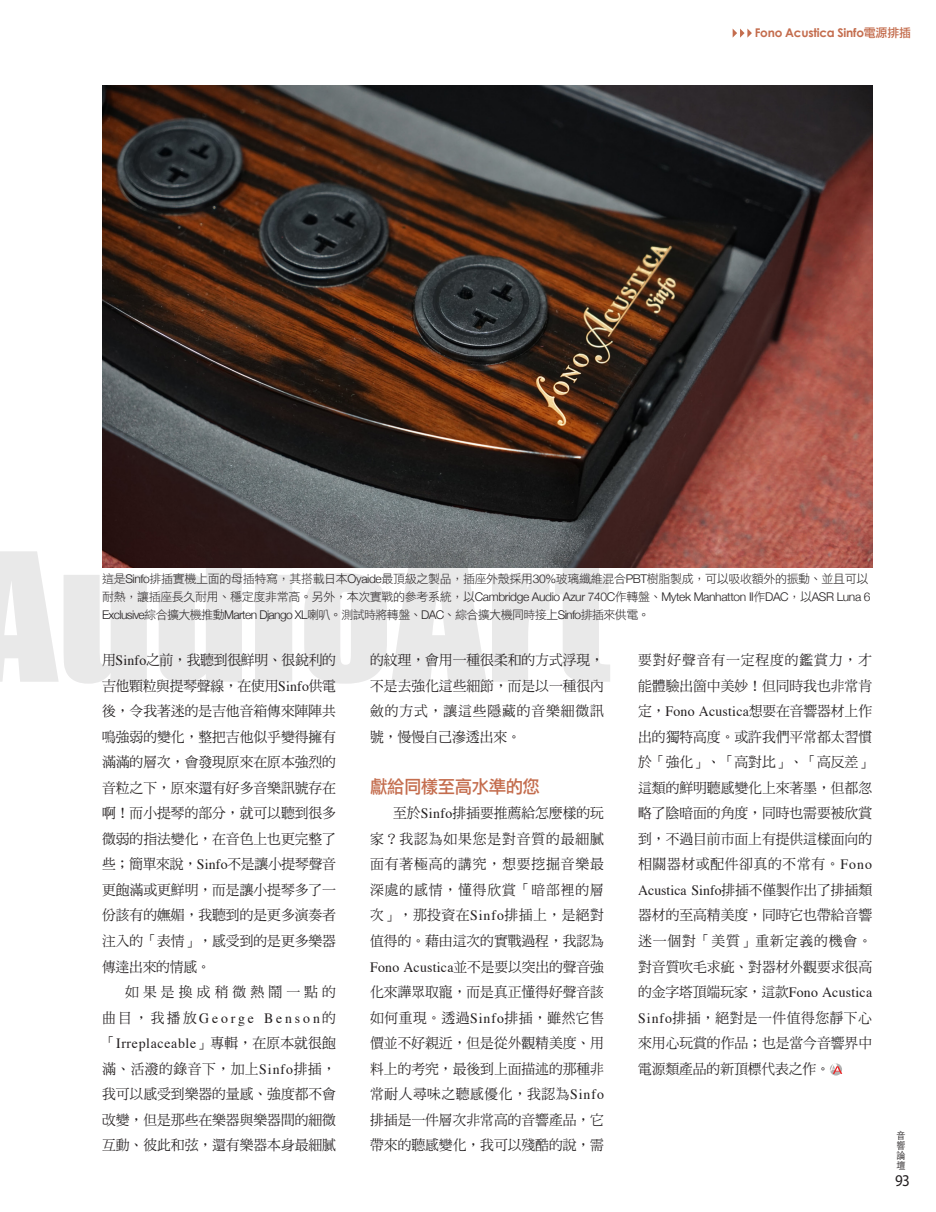
<style>
.page{position:relative;width:936px;height:1212px;background:#fff}
.page>*{position:absolute;margin:0;border:0;box-sizing:border-box;transform-origin:0 0}
.t1{font:165px "Impact";color:#231f20;scale:1.11 1}
.內標{font:18px "DF Li Hei Std W5";letter-spacing:-.03em;color:#c46d4e}
.t2{font:16.5px "Myriad Pro";color:#231f20;scale:.91 1}
.內文{font:14.25px/25.5px "DF Ming Std W5";letter-spacing:-.005em;color:#231f20;text-align:justify}
.t3{font:12px/18px "DF Li Hei Std W3";letter-spacing:-.03em;color:#231f20}
.t4{font:700 12px "Century Gothic";letter-spacing:-.02em;color:#c46d4e}
.t5{font:300 9.9px/10.2px "ST Heiti TC";color:#231f20;text-align:justify;scale:.91 1}
.s1{font-family:"DF Li Hei Std W5";font-weight:400}
.s2{font-family:"Helvetica Neue";font-weight:300}
.s3{font-family:"Times"}
</style>
<div class="page">
<div style="left:829px;top:1063px;width:13px;height:12px;background:#b2b2b2;border-radius:50%"></div>
<svg style="left:829px;top:1063px;width:13px;height:11px"></svg>
<img style="left:102px;top:85px;width:770px;height:482px">
<svg style="left:732px;top:29px;width:19px;height:9px"></svg>
<p class="t4" style="left:754px;top:26px;width:158px">Fono Acustica Sinfo<span class="s1">電源排插</span></p>
<h1 class="t1" style="left:-35px;top:489px;width:583px">AudioArt</h1>
<p class="t3" style="left:102px;top:569px;width:769px">這是<span class="s2">Sinfo</span>排插實機上面的母插特寫，其搭載日本<span class="s2">Oyaide</span>最頂級之製品，插座外殼採用<span class="s2">30%</span>玻璃纖維混合<span class="s2">PBT</span>樹脂製成，可以吸收額外的振動、並且可以耐熱，讓插座長久耐用、穩定度非常高。另外，本次實戰的參考系統，以<span class="s2">Cambridge Audio Azur 740C</span>作轉盤、<span class="s2">Mytek Manhatton II</span>作<span class="s2">DAC</span>，以<span class="s2">ASR Luna 6<br>Exclusive</span>綜合擴大機推動<span class="s2">Marten Django XL</span>喇叭。測試時將轉盤、<span class="s2">DAC</span>、綜合擴大機同時接上<span class="s2">Sinfo</span>排插來供電。</p>
<p class="內文" style="left:102px;top:647px;width:235px">用<span class="s3">Sinfo</span>之前，我聽到很鮮明、很銳利的吉他顆粒與提琴聲線，在使用<span class="s3">Sinfo</span>供電後，令我著迷的是吉他音箱傳來陣陣共鳴強弱的變化，整把吉他似乎變得擁有滿滿的層次，會發現原來在原本強烈的音粒之下，原來還有好多音樂訊號存在啊！而小提琴的部分，就可以聽到很多微弱的指法變化，在音色上也更完整了些；簡單來說，<span class="s3">Sinfo</span>不是讓小提琴聲音更飽滿或更鮮明，而是讓小提琴多了一份該有的嫵媚，我聽到的是更多演奏者注入的「表情」，感受到的是更多樂器傳達出來的情感。</p>
<p class="內文" style="left:102px;top:979px;width:235px;text-indent:23px">如果是換成稍微熱鬧一點的曲目，我播放<span class="s3">George Benson</span>的「<span class="s3">Irreplaceable</span>」專輯，在原本就很飽滿、活潑的錄音下，加上<span class="s3">Sinfo</span>排插，我可以感受到樂器的量感、強度都不會改變，但是那些在樂器與樂器間的細微互動、彼此和弦，還有樂器本身最細膩</p>
<p class="內文" style="left:638px;top:647px;width:235px">要對好聲音有一定程度的鑑賞力，才能體驗出箇中美妙！但同時我也非常肯定，<span class="s3">Fono Acustica</span>想要在音響器材上作出的獨特高度。或許我們平常都太習慣於「強化」、「高對比」、「高反差」這類的鮮明聽感變化上來著墨，但都忽略了陰暗面的角度，同時也需要被欣賞到，不過目前市面上有提供這樣面向的相關器材或配件卻真的不常有。<span class="s3">Fono Acustica Sinfo</span>排插不僅製作出了排插類器材的至高精美度，同時它也帶給音響迷一個對「美質」重新定義的機會。對音質吹毛求疵、對器材外觀要求很高的金字塔頂端玩家，這款<span class="s3">Fono Acustica Sinfo</span>排插，絕對是一件值得您靜下心來用心玩賞的作品；也是當今音響界中電源類產品的新頂標代表之作。</p>
<p class="內文" style="left:370px;top:647px;width:235px">的紋理，會用一種很柔和的方式浮現，不是去強化這些細節，而是以一種很內斂的方式，讓這些隱藏的音樂細微訊號，慢慢自己滲透出來。</p>
<p class="內標" style="left:370px;top:777px;width:171px">獻給同樣至高水準的您</p>
<p class="內文" style="left:370px;top:800px;width:235px;text-indent:23px">至於<span class="s3">Sinfo</span>排插要推薦給怎麼樣的玩家？我認為如果您是對音質的最細膩面有著極高的講究，想要挖掘音樂最深處的感情，懂得欣賞「暗部裡的層次」，那投資在<span class="s3">Sinfo</span>排插上，是絕對值得的。藉由這次的實戰過程，我認為<span class="s3">Fono Acustica</span>並不是要以突出的聲音強化來譁眾取寵，而是真正懂得好聲音該如何重現。透過<span class="s3">Sinfo</span>排插，雖然它售價並不好親近，但是從外觀精美度、用料上的考究，最後到上面描述的那種非常耐人尋味之聽感優化，我認為<span class="s3">Sinfo</span>排插是一件層次非常高的音響產品，它帶來的聽感變化，我可以殘酷的說，需</p>
<p class="t5" style="left:896px;top:1129px;width:11px">音響論壇</p>
<p class="t2" style="left:895px;top:1170px;width:18px">93</p>
</div>
